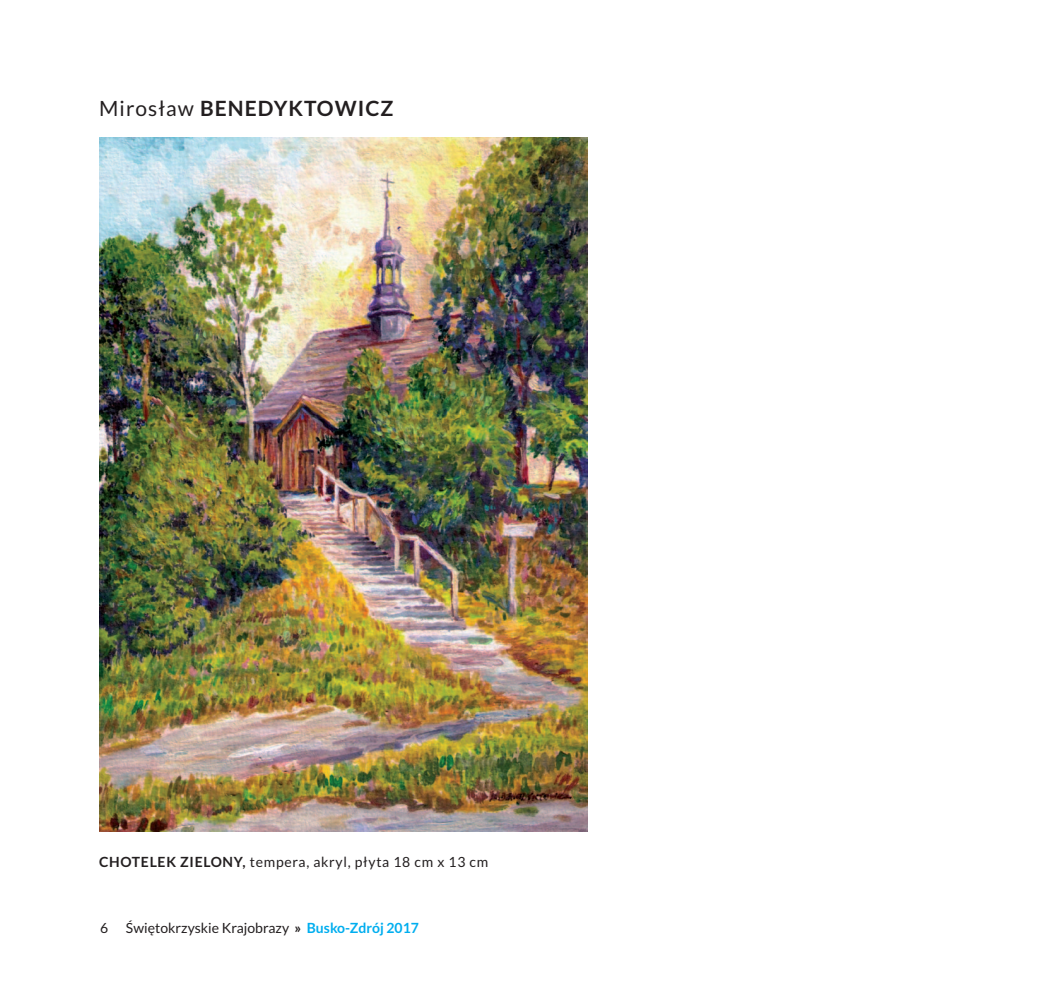
<style>
.page{position:relative;width:1042px;height:993px;background:#fff}
.page>*{position:absolute;margin:0;border:0;box-sizing:border-box;transform-origin:0 0}
.t1{font:700 21px "Lato";color:#231f20}
.t2{font:14px "Lato";color:#231f20}
.t3{font:14px "Lato";letter-spacing:.05em;color:#231f20}
.t4{font:700 14px "Lato";letter-spacing:.05em;color:#231f20}
.s1{font-weight:400}
.s2{font-weight:700}
.s3{font-weight:700;color:#00aeef}
</style>
<div class="page">
<img style="left:99px;top:138px;width:488px;height:692px">
<h1 class="t1" style="left:99px;top:96px;width:132px"><span class="s1">Mirosław</span> BENEDYKTOWIC</h1>
<h1 class="t1" style="left:381px;top:96px;width:14px">Z</h1>
<p class="t4" style="left:99px;top:853px;width:32px">CHOTE</p>
<p class="t4" style="left:150px;top:853px;width:73px">LEK ZIELONY</p>
<p class="t3" style="left:243px;top:853px;width:247px"><span class="s2">,</span> tempera, akryl, płyta 18 cm x 13 cm</p>
<p class="t3" style="left:100px;top:919px;width:10px">6</p>
<p class="t2" style="left:126px;top:919px;width:295px">Świętokrzyskie Krajobrazy <span class="s2">»</span> <span class="s3">Busko-Zdrój 2017</span></p>
</div>
